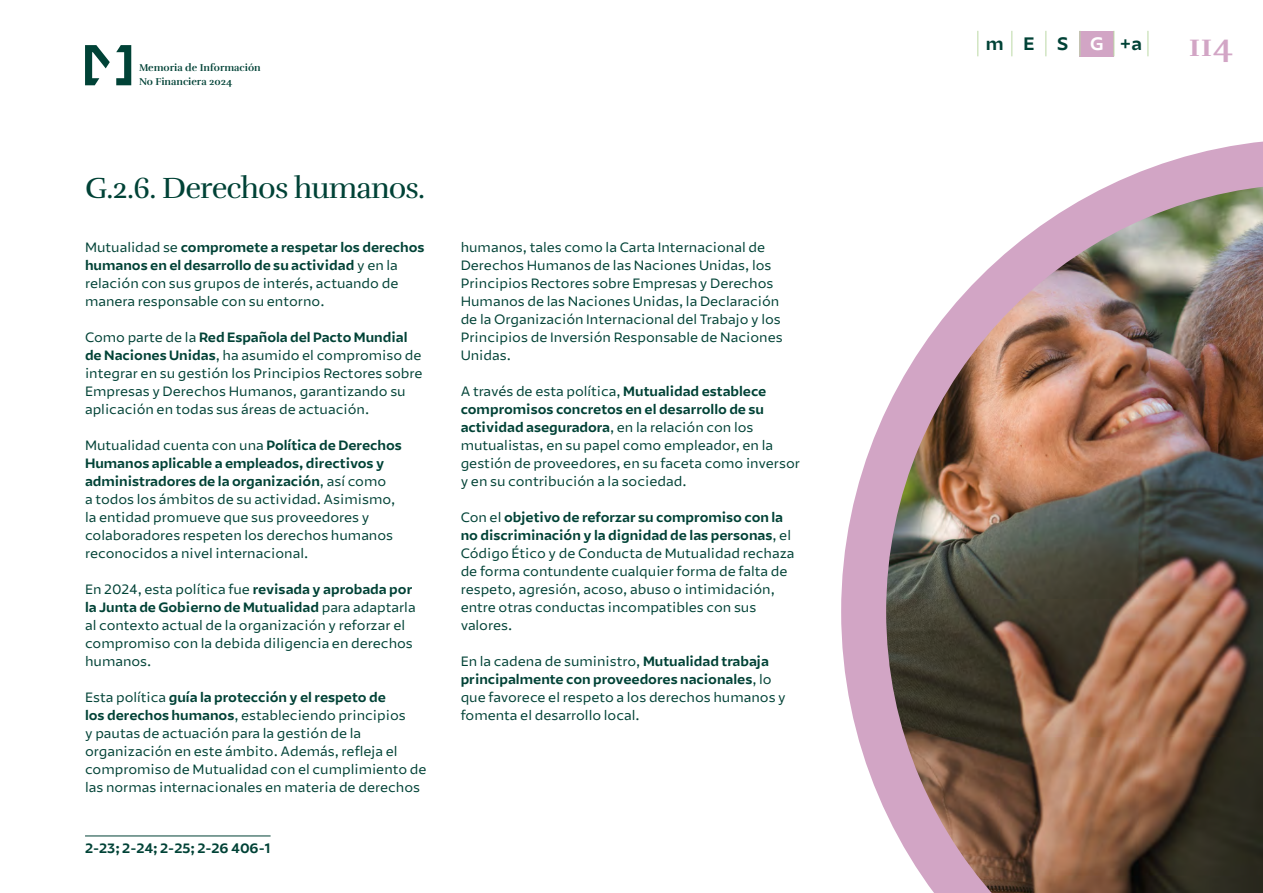
<style>
.page{position:relative;width:1263px;height:893px;background:#fff}
.page>*{position:absolute;margin:0;border:0;box-sizing:border-box;transform-origin:0 0}
.t1{font:700 33.45px "Rufina";color:#d2a5c5}
.t2{font:30px "Rufina";letter-spacing:-.03em;color:#004236}
.t3{font:700 18px "Mutualidad";color:#004236}
.t4{font:13.5px/18px "Mutualidad";color:#004236}
.t5{font:700 13.5px "Mutualidad";color:#004236}
.t6{font:700 10.2px/14.1px "Rufina";color:#004236}
.s1{font-weight:700}
.s2{color:#fff}
</style>
<div class="page">
<svg style="left:116px;top:45px;width:15px;height:40px"></svg>
<svg style="left:85px;top:45px;width:25px;height:40px"></svg>
<div style="left:1080px;top:31px;width:34px;height:25px;background:#d2a5c5"></div>
<svg style="left:977px;top:31px;width:1px;height:25px"></svg>
<svg style="left:1011px;top:31px;width:1px;height:25px"></svg>
<svg style="left:1046px;top:31px;width:1px;height:25px"></svg>
<svg style="left:1080px;top:31px;width:1px;height:25px"></svg>
<svg style="left:1114px;top:31px;width:1px;height:25px"></svg>
<svg style="left:1148px;top:31px;width:1px;height:25px"></svg>
<img style="left:841px;top:141px;width:422px;height:752px">
<hr style="left:85px;top:836px;width:186px;height:1px;background:#004236">
<p class="t6" style="left:139px;top:61px;width:123px">Memoria de Información<br>No Financiera 2024</p>
<p class="t2" style="left:85px;top:170px;width:342px">G.2.6. Derechos humanos.</p>
<p class="t4" style="left:85px;top:238px;width:341px">Mutualidad se <span class="s1">compromete a respetar los derechos humanos en el desarrollo de su actividad</span> y en la relación con sus grupos de interés, actuando de manera responsable con su entorno.</p>
<p class="t4" style="left:85px;top:328px;width:339px">Como parte de la <span class="s1">Red Española del Pacto Mundial de Naciones Unidas</span>, ha asumido el compromiso de integrar en su gestión los Principios Rectores sobre Empresas y Derechos Humanos, garantizando su aplicación en todas sus áreas de actuación.</p>
<p class="t4" style="left:85px;top:436px;width:318px">Mutualidad cuenta con una <span class="s1">Política de Derechos Humanos aplicable a empleados, directivos y administradores de la organización</span>, así como<br>a todos los ámbitos de su actividad. Asimismo, la entidad promueve que sus proveedores y colaboradores respeten los derechos humanos reconocidos a nivel internacional.</p>
<p class="t4" style="left:85px;top:580px;width:332px">En 2024, esta política fue <span class="s1">revisada y aprobada por la Junta de Gobierno de Mutualidad</span> para adaptarla al contexto actual de la organización y reforzar el compromiso con la debida diligencia en derechos humanos.</p>
<p class="t4" style="left:85px;top:688px;width:343px">Esta política <span class="s1">guía la protección y el respeto de<br>los derechos humanos</span>, estableciendo principios<br>y pautas de actuación para la gestión de la organización en este ámbito. Además, refleja el compromiso de Mutualidad con el cumplimiento de las normas internacionales en materia de derechos</p>
<p class="t5" style="left:85px;top:840px;width:187px">2-23; 2-24; 2-25; 2-26 406-1</p>
<p class="t4" style="left:461px;top:238px;width:324px">humanos, tales como la Carta Internacional de Derechos Humanos de las Naciones Unidas, los Principios Rectores sobre Empresas y Derechos Humanos de las Naciones Unidas, la Declaración de la Organización Internacional del Trabajo y los Principios de Inversión Responsable de Naciones Unidas.</p>
<p class="t4" style="left:461px;top:382px;width:341px">A través de esta política, <span class="s1">Mutualidad establece compromisos concretos en el desarrollo de su actividad aseguradora</span>, en la relación con los mutualistas, en su papel como empleador, en la gestión de proveedores, en su faceta como inversor y en su contribución a la sociedad.</p>
<p class="t4" style="left:461px;top:508px;width:335px">Con el <span class="s1">objetivo de reforzar su compromiso con la no discriminación y la dignidad de las personas</span>, el Código Ético y de Conducta de Mutualidad rechaza de forma contundente cualquier forma de falta de respeto, agresión, acoso, abuso o intimidación, entre otras conductas incompatibles con sus valores.</p>
<p class="t4" style="left:461px;top:652px;width:327px">En la cadena de suministro, <span class="s1">Mutualidad trabaja principalmente con proveedores nacionales</span>, lo que favorece el respeto a los derechos humanos y fomenta el desarrollo local.</p>
<h3 class="t3" style="left:986px;top:33px;width:50px">m E</h3>
<h3 class="t3" style="left:1057px;top:33px;width:86px">S <span class="s2">G</span>+a</h3>
<h1 class="t1" style="left:1188px;top:24px;width:46px">114</h1>
</div>
